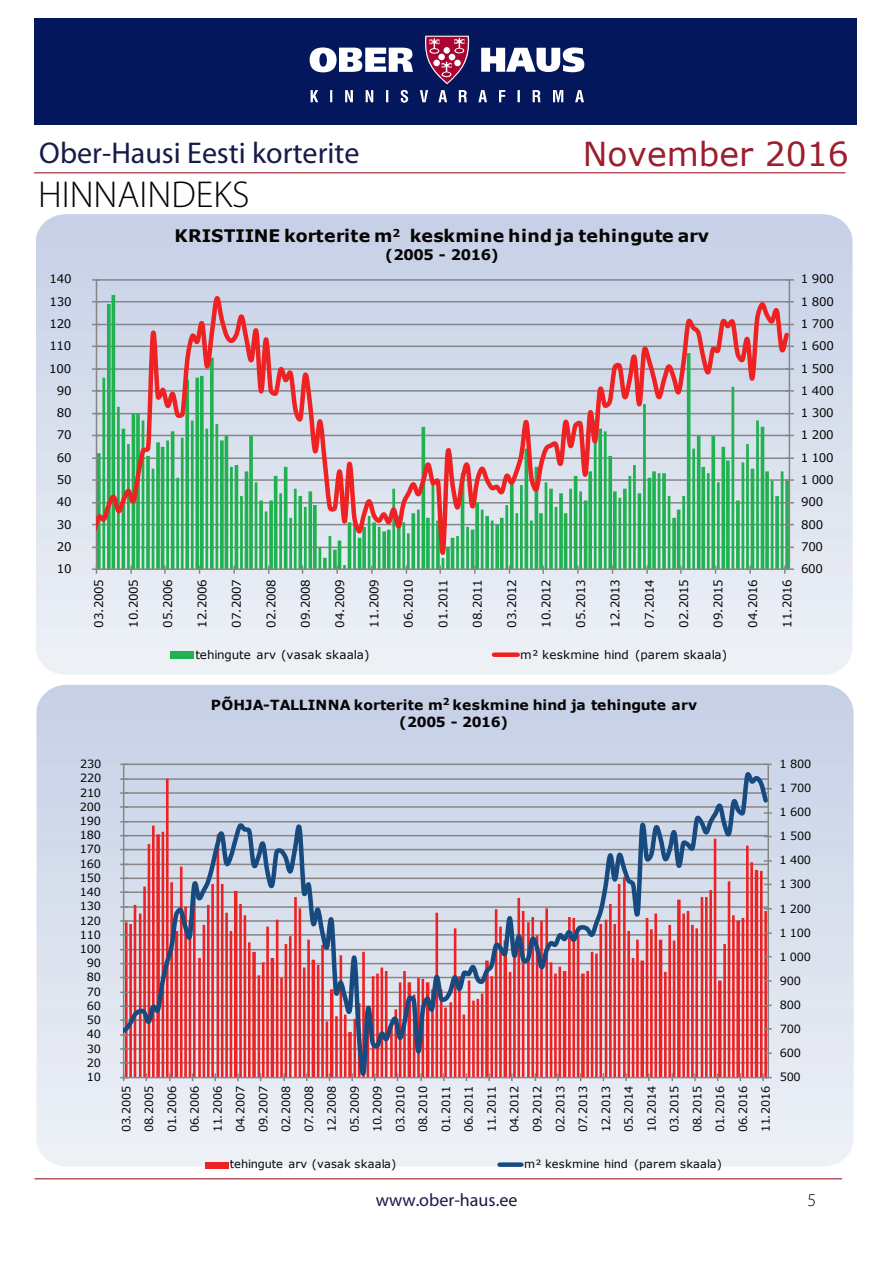
<style>
.page{position:relative;width:893px;height:1263px;background:#fff}
.page>*{position:absolute;margin:0;border:0;box-sizing:border-box;transform-origin:0 0}
.t1{font:300 37.5px "Myriad Pro";color:#040503}
.t2{font:33px "Verdana";color:#9b1f2d}
.t3{font:30px "Myriad Pro";color:#161b47}
.t4{font:18px "Myriad Pro";color:#161b47}
.t5{font:300 18px "Myriad Pro";color:#040503}
.t6{font:700 17.25px "Verdana";letter-spacing:.02em;color:#050504}
.t7{font:700 14.55px "Verdana";letter-spacing:-.025em;color:#050504}
.t8{font:700 13.95px/17.4px "Verdana";color:#050504;text-align:center}
.t9{font:11.85px "Verdana";letter-spacing:-.02em;color:#050504}
.t10{font:11.85px "Verdana";letter-spacing:.015em;color:#050504}
.t11{font:11.4px/22.8px "Verdana";letter-spacing:-.02em;color:#050504;text-align:justify}
.t12{font:11.25px "Verdana";letter-spacing:-.02em;color:#050504}
.t13{font:11.25px "Verdana";letter-spacing:.015em;color:#050504}
</style>
<div class="page">
<hr style="left:35px;top:1178px;width:806px;height:1px;background:#9b1f2d">
<img style="left:36px;top:214px;width:816px;height:461px">
<hr style="left:34px;top:172px;width:811px;height:1px;background:#9b1f2d">
<img style="left:37px;top:685px;width:816px;height:482px">
<div style="left:35px;top:18px;width:822px;height:107px;background:#04175c"></div>
<svg style="left:309px;top:47px;width:104px;height:25px"></svg>
<svg style="left:481px;top:47px;width:103px;height:25px"></svg>
<svg style="left:425px;top:36px;width:45px;height:48px"></svg>
<svg style="left:310px;top:90px;width:274px;height:13px"></svg>
<hr style="left:96px;top:279px;width:693px;height:2px;background:#868686">
<svg style="left:97px;top:557px;width:691px;height:11px;background:#62c386"></svg>
<hr style="left:788px;top:280px;width:2px;height:289px;background:#868686">
<svg style="left:785px;top:279px;width:9px;height:2px"></svg>
<hr style="left:96px;top:280px;width:1px;height:289px;background:#868686">
<hr style="left:96px;top:568px;width:693px;height:2px;background:#868686">
<svg style="left:784px;top:566px;width:10px;height:8px"></svg>
<svg style="left:749px;top:566px;width:2px;height:8px"></svg>
<svg style="left:714px;top:566px;width:2px;height:8px"></svg>
<svg style="left:646px;top:566px;width:2px;height:8px"></svg>
<svg style="left:611px;top:566px;width:2px;height:8px"></svg>
<svg style="left:542px;top:566px;width:2px;height:8px"></svg>
<svg style="left:508px;top:566px;width:2px;height:8px"></svg>
<svg style="left:439px;top:566px;width:2px;height:8px"></svg>
<svg style="left:336px;top:566px;width:2px;height:8px"></svg>
<svg style="left:233px;top:566px;width:2px;height:8px"></svg>
<svg style="left:164px;top:566px;width:2px;height:8px"></svg>
<svg style="left:130px;top:566px;width:2px;height:8px"></svg>
<svg style="left:92px;top:566px;width:8px;height:8px"></svg>
<svg style="left:96px;top:290px;width:693px;height:267px;background:#afc1b8"></svg>
<div style="left:170px;top:652px;width:23px;height:7px;background:#20b150"></div>
<div style="left:494px;top:652px;width:23px;height:5px;background:#ee2123"></div>
<hr style="left:124px;top:764px;width:644px;height:1px;background:#868686">
<hr style="left:767px;top:764px;width:2px;height:314px;background:#868686">
<hr style="left:123px;top:764px;width:1px;height:314px;background:#868686">
<svg style="left:762px;top:1073px;width:9px;height:8px"></svg>
<svg style="left:120px;top:1073px;width:8px;height:8px"></svg>
<svg style="left:124px;top:766px;width:645px;height:312px;background:#cb9fab"></svg>
<div style="left:205px;top:1162px;width:24px;height:7px;background:#ee2123"></div>
<div style="left:499px;top:1162px;width:22px;height:5px;background:#174a7e"></div>
<h3 class="t3" style="left:39px;top:135px;width:322px">Ober-Hausi Eesti korterite</h3>
<h1 class="t1" style="left:38px;top:172px;width:213px">HINNAINDEKS</h1>
<h2 class="t2" style="left:582px;top:141px;width:267px">November 2016</h2>
<h3 class="t6" style="left:174px;top:229px;width:536px">KRISTIINE korterite m<sup>2</sup> keskmine hind ja tehingute arv</h3>
<p class="t7" style="left:385px;top:249px;width:115px">(2005 - 2016)</p>
<p class="t9" style="left:49px;top:274px;width:24px">140</p>
<p class="t9" style="left:800px;top:274px;width:35px">1 900</p>
<p class="t9" style="left:49px;top:297px;width:24px">130</p>
<p class="t9" style="left:800px;top:297px;width:35px">1 800</p>
<p class="t9" style="left:49px;top:319px;width:24px">120</p>
<p class="t9" style="left:800px;top:319px;width:35px">1 700</p>
<p class="t9" style="left:49px;top:341px;width:24px">110</p>
<p class="t9" style="left:800px;top:341px;width:35px">1 600</p>
<p class="t9" style="left:49px;top:364px;width:24px">100</p>
<p class="t9" style="left:800px;top:364px;width:35px">1 500</p>
<p class="t9" style="left:57px;top:386px;width:16px">90</p>
<p class="t9" style="left:800px;top:386px;width:35px">1 400</p>
<p class="t9" style="left:57px;top:408px;width:16px">80</p>
<p class="t9" style="left:800px;top:408px;width:35px">1 300</p>
<p class="t9" style="left:57px;top:430px;width:16px">70</p>
<p class="t9" style="left:800px;top:430px;width:35px">1 200</p>
<p class="t9" style="left:57px;top:453px;width:16px">60</p>
<p class="t9" style="left:800px;top:453px;width:35px">1 100</p>
<p class="t9" style="left:57px;top:475px;width:16px">50</p>
<p class="t9" style="left:800px;top:475px;width:35px">1 000</p>
<p class="t9" style="left:57px;top:497px;width:16px">40</p>
<p class="t9" style="left:801px;top:497px;width:24px">900</p>
<p class="t9" style="left:57px;top:520px;width:16px">30</p>
<p class="t9" style="left:801px;top:520px;width:24px">800</p>
<p class="t9" style="left:57px;top:542px;width:16px">20</p>
<p class="t9" style="left:801px;top:542px;width:24px">700</p>
<p class="t9" style="left:57px;top:564px;width:16px">10</p>
<p class="t9" style="left:801px;top:564px;width:24px">600</p>
<p class="t9" style="left:94px;top:628px;width:50px;rotate:-90deg">03.2005</p>
<p class="t9" style="left:129px;top:628px;width:50px;rotate:-90deg">10.2005</p>
<p class="t9" style="left:163px;top:628px;width:50px;rotate:-90deg">05.2006</p>
<p class="t9" style="left:197px;top:628px;width:50px;rotate:-90deg">12.2006</p>
<p class="t9" style="left:232px;top:628px;width:50px;rotate:-90deg">07.2007</p>
<p class="t9" style="left:266px;top:628px;width:50px;rotate:-90deg">02.2008</p>
<p class="t9" style="left:301px;top:628px;width:50px;rotate:-90deg">09.2008</p>
<p class="t9" style="left:335px;top:628px;width:50px;rotate:-90deg">04.2009</p>
<p class="t9" style="left:369px;top:628px;width:50px;rotate:-90deg">11.2009</p>
<p class="t9" style="left:404px;top:628px;width:50px;rotate:-90deg">06.2010</p>
<p class="t9" style="left:438px;top:628px;width:50px;rotate:-90deg">01.2011</p>
<p class="t9" style="left:473px;top:628px;width:50px;rotate:-90deg">08.2011</p>
<p class="t9" style="left:507px;top:628px;width:50px;rotate:-90deg">03.2012</p>
<p class="t9" style="left:541px;top:628px;width:50px;rotate:-90deg">10.2012</p>
<p class="t9" style="left:576px;top:628px;width:50px;rotate:-90deg">05.2013</p>
<p class="t9" style="left:610px;top:628px;width:50px;rotate:-90deg">12.2013</p>
<p class="t9" style="left:644px;top:628px;width:50px;rotate:-90deg">07.2014</p>
<p class="t9" style="left:679px;top:628px;width:50px;rotate:-90deg">02.2015</p>
<p class="t9" style="left:713px;top:628px;width:50px;rotate:-90deg">09.2015</p>
<p class="t9" style="left:748px;top:628px;width:50px;rotate:-90deg">04.2016</p>
<p class="t9" style="left:782px;top:628px;width:50px;rotate:-90deg">11.2016</p>
<p class="t10" style="left:195px;top:650px;width:175px">tehingute arv (vasak skaala)</p>
<p class="t10" style="left:520px;top:650px;width:208px">m² keskmine hind (parem skaala)</p>
<p class="t12" style="left:80px;top:760px;width:23px">230</p>
<p class="t12" style="left:80px;top:774px;width:23px">220</p>
<p class="t12" style="left:80px;top:788px;width:23px">210</p>
<p class="t12" style="left:80px;top:802px;width:23px">200</p>
<p class="t12" style="left:80px;top:816px;width:23px">190</p>
<p class="t12" style="left:80px;top:831px;width:23px">180</p>
<p class="t12" style="left:80px;top:845px;width:23px">170</p>
<p class="t12" style="left:80px;top:859px;width:23px">160</p>
<p class="t12" style="left:80px;top:873px;width:23px">150</p>
<p class="t12" style="left:80px;top:888px;width:23px">140</p>
<p class="t12" style="left:80px;top:902px;width:23px">130</p>
<p class="t12" style="left:80px;top:916px;width:23px">120</p>
<p class="t12" style="left:80px;top:930px;width:23px">110</p>
<p class="t12" style="left:80px;top:944px;width:23px">100</p>
<p class="t12" style="left:87px;top:959px;width:16px">90</p>
<p class="t12" style="left:87px;top:973px;width:16px">80</p>
<p class="t12" style="left:87px;top:987px;width:16px">70</p>
<p class="t12" style="left:87px;top:1001px;width:16px">60</p>
<p class="t12" style="left:87px;top:1016px;width:16px">50</p>
<p class="t12" style="left:87px;top:1030px;width:16px">40</p>
<p class="t12" style="left:87px;top:1044px;width:16px">30</p>
<p class="t12" style="left:87px;top:1058px;width:16px">20</p>
<p class="t12" style="left:87px;top:1072px;width:16px">10</p>
<p class="t8" style="left:211px;top:697px;width:487px">PÕHJA-TALLINNA korterite m<sup>2</sup> keskmine hind ja tehingute arv (2005 - 2016)</p>
<p class="t11" style="left:116px;top:1132px;width:48px;rotate:-90deg">03.2005<br>08.2005<br>01.2006<br>06.2006<br>11.2006<br>04.2007<br>09.2007<br>02.2008<br>07.2008<br>12.2008<br>05.2009<br>10.2009<br>03.2010<br>08.2010<br>01.2011<br>06.2011<br>11.2011<br>04.2012<br>09.2012<br>02.2013<br>07.2013<br>12.2013<br>05.2014<br>10.2014<br>03.2015<br>08.2015<br>01.2016<br>06.2016<br>11.2016</p>
<p class="t12" style="left:779px;top:760px;width:33px">1 800</p>
<p class="t12" style="left:779px;top:784px;width:33px">1 700</p>
<p class="t12" style="left:779px;top:808px;width:33px">1 600</p>
<p class="t12" style="left:779px;top:832px;width:33px">1 500</p>
<p class="t12" style="left:779px;top:856px;width:33px">1 400</p>
<p class="t12" style="left:779px;top:880px;width:33px">1 300</p>
<p class="t12" style="left:779px;top:904px;width:33px">1 200</p>
<p class="t12" style="left:779px;top:928px;width:33px">1 100</p>
<p class="t12" style="left:779px;top:952px;width:33px">1 000</p>
<p class="t12" style="left:779px;top:976px;width:23px">900</p>
<p class="t12" style="left:779px;top:1000px;width:23px">800</p>
<p class="t12" style="left:779px;top:1024px;width:23px">700</p>
<p class="t12" style="left:779px;top:1048px;width:23px">600</p>
<p class="t12" style="left:779px;top:1072px;width:23px">500</p>
<p class="t13" style="left:230px;top:1160px;width:168px">tehingute arv (vasak skaala)</p>
<p class="t13" style="left:524px;top:1160px;width:199px">m² keskmine hind (parem skaala)</p>
<h3 class="t4" style="left:376px;top:1189px;width:143px">www.ober-haus.ee</h3>
<h3 class="t5" style="left:807px;top:1189px;width:10px">5</h3>
</div>
